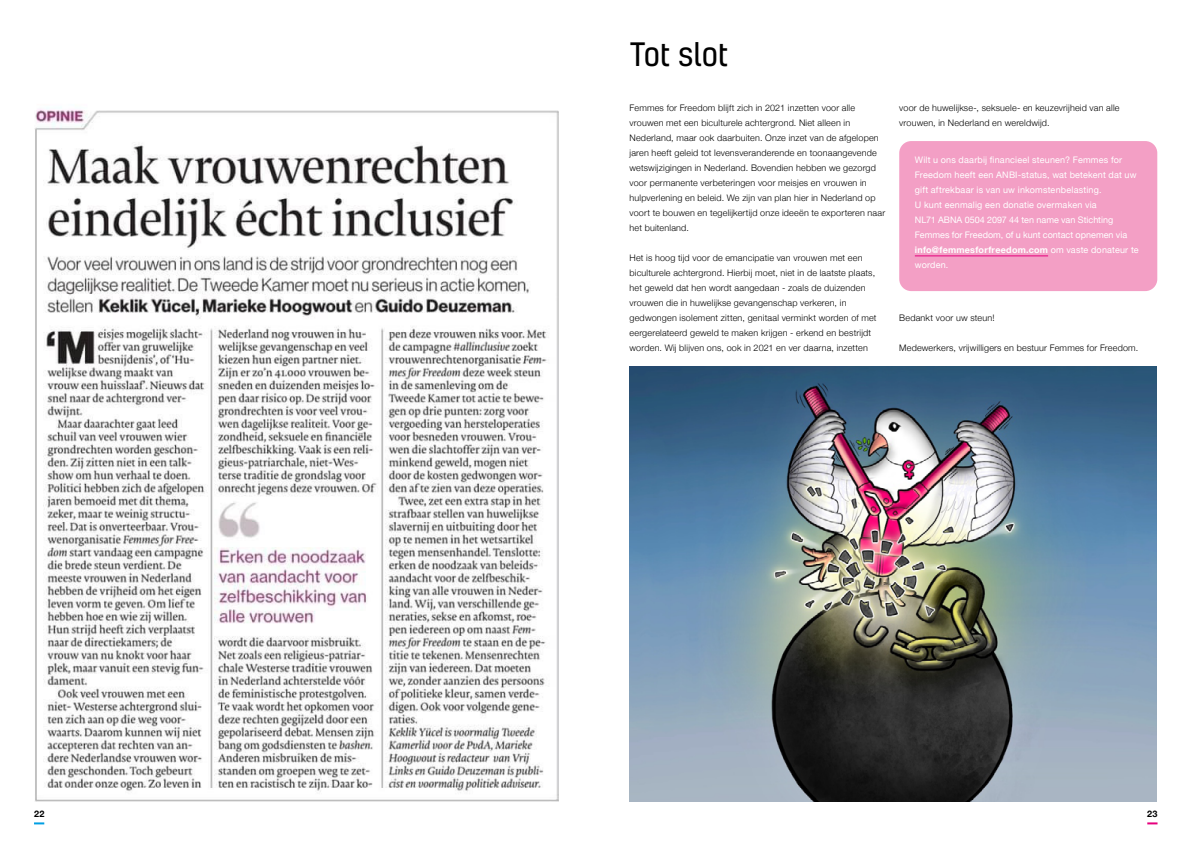
<style>
.page{position:relative;width:1191px;height:842px;background:#fff}
.page>*{position:absolute;margin:0;border:0;box-sizing:border-box;transform-origin:0 0}
.t1{font:31px "Kelson";color:#000}
.t2{font:300 9px/15px "Helvetica Neue";letter-spacing:.02em;color:#000}
.t3{font:9px/15px "Helvetica Neue";letter-spacing:.02em;color:#fff}
.t4{font:700 9px "Helvetica Neue";color:#000}
.s1{font-weight:700}
</style>
<div class="page">
<svg style="left:1147px;top:822px;width:10px;height:2px"></svg>
<svg style="left:34px;top:822px;width:10px;height:2px"></svg>
<div style="left:899px;top:141px;width:258px;height:150px;background:#f39fc5;border-radius:12px"></div>
<hr style="left:915px;top:256px;width:133px;height:1px;background:#e6007d">
<img style="left:629px;top:366px;width:528px;height:435px">
<img style="left:35px;top:109px;width:524px;height:692px">
<h1 class="t1" style="left:629px;top:34px;width:101px">Tot slot</h1>
<p class="t2" style="left:629px;top:100px;width:257px">Femmes for Freedom blijft zich in 2021 inzetten voor alle vrouwen met een biculturele achtergrond. Niet alleen in Nederland, maar ook daarbuiten. Onze inzet van de afgelopen jaren heeft geleid tot levensveranderende en toonaangevende wetswijzigingen in Nederland. Bovendien hebben we gezorgd voor permanente verbeteringen voor meisjes en vrouwen in hulpverlening en beleid. We zijn van plan hier in Nederland op voort te bouwen en tegelijkertijd onze ideeën te exporteren naar het buitenland.</p>
<p class="t2" style="left:629px;top:250px;width:249px">Het is hoog tijd voor de emancipatie van vrouwen met een biculturele achtergrond. Hierbij moet, niet in de laatste plaats, het geweld dat hen wordt aangedaan - zoals de duizenden vrouwen die in huwelijkse gevangenschap verkeren, in gedwongen isolement zitten, genitaal verminkt worden of met eergerelateerd geweld te maken krijgen - erkend en bestrijdt worden. Wij blijven ons, ook in 2021 en ver daarna, inzetten</p>
<p class="t2" style="left:899px;top:100px;width:222px">voor de huwelijkse-, seksuele- en keuzevrijheid van alle vrouwen, in Nederland en wereldwijd.</p>
<p class="t3" style="left:915px;top:153px;width:225px">Wilt u ons daarbij financieel steunen? Femmes for Freedom heeft een ANBI-status, wat betekent dat uw gift aftrekbaar is van uw inkomstenbelasting.<br>U kunt eenmalig een donatie overmaken via<br>NL71 ABNA 0504 2097 44 ten name van Stichting Femmes for Freedom, of u kunt contact opnemen via <span class="s1">info@femmesforfreedom.com</span> om vaste donateur te worden.</p>
<p class="t2" style="left:899px;top:310px;width:97px">Bedankt voor uw steun!</p>
<p class="t2" style="left:899px;top:340px;width:240px">Medewerkers, vrijwilligers en bestuur Femmes for Freedom.</p>
<p class="t4" style="left:34px;top:806px;width:12px">22</p>
<p class="t4" style="left:1147px;top:806px;width:12px">23</p>
</div>
